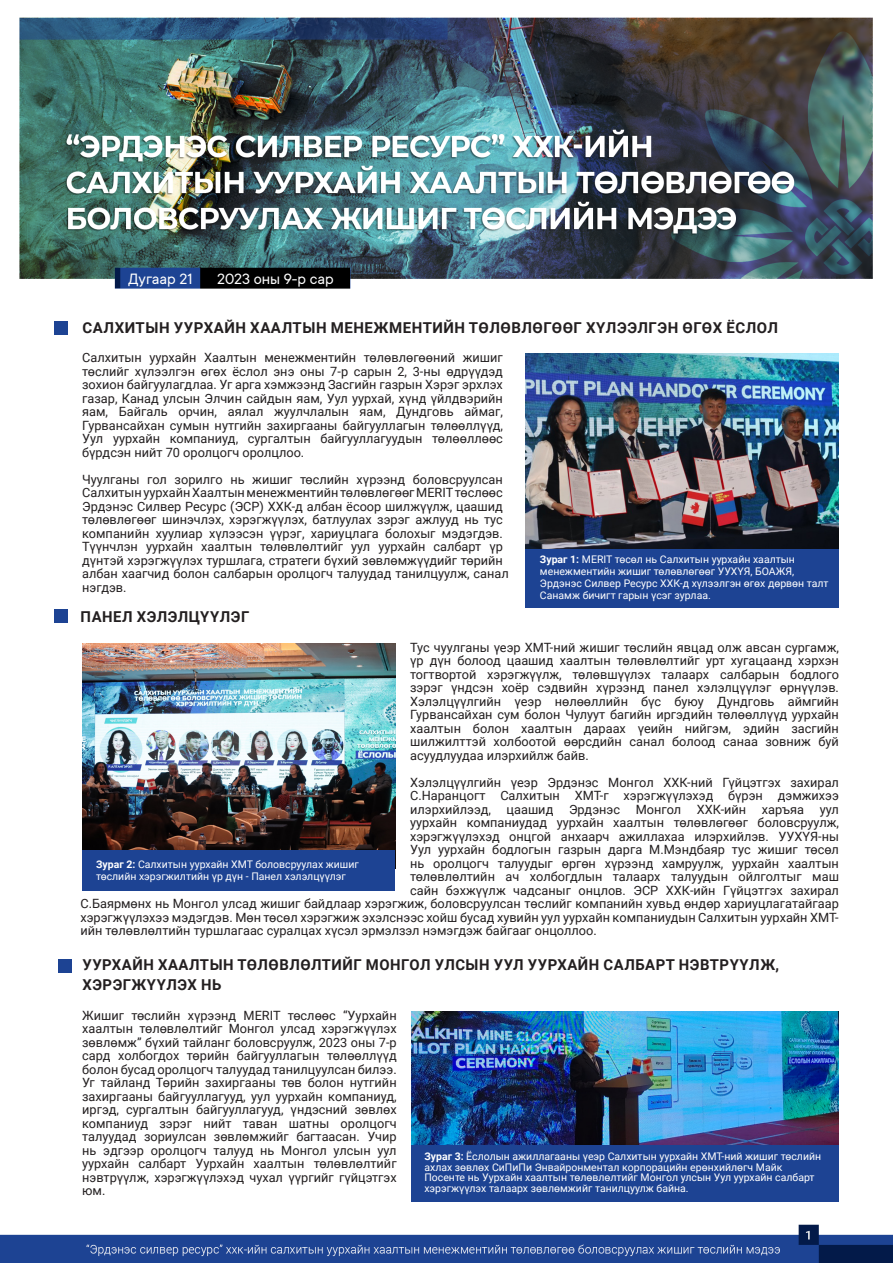
<style>
.page{position:relative;width:893px;height:1263px;background:#fff}
.page>*{position:absolute;margin:0;border:0;box-sizing:border-box;transform-origin:0 0}
.t1{font:16.5px "TT Commons";color:#fff}
.t2{font:700 15px/19.8px "Roboto";letter-spacing:.035em;color:#231f20}
.t3{font:12.75px/13.5px "Roboto";color:#231f20;text-align:justify}
.t4{font:10.5px/12px "Roboto";color:#fff}
.s1{font-weight:700}
</style>
<div class="page">
<img style="left:0;top:17px;width:893px;height:1246px">
<div style="left:54px;top:321px;width:13px;height:13px;background:#1d4393"></div>
<div style="left:54px;top:610px;width:13px;height:13px;background:#1d4393"></div>
<img style="left:525px;top:353px;width:314px;height:196px">
<div style="left:525px;top:549px;width:314px;height:59px;background:#1d4393"></div>
<img style="left:82px;top:644px;width:313px;height:206px">
<div style="left:82px;top:850px;width:313px;height:40px;background:#1d4393"></div>
<div style="left:59px;top:959px;width:13px;height:13px;background:#1d4393"></div>
<img style="left:412px;top:1011px;width:427px;height:134px">
<div style="left:412px;top:1145px;width:427px;height:57px;background:#1d4393"></div>
<p class="t1" style="left:129px;top:268px;width:65px">Дугаар 21</p>
<p class="t1" style="left:217px;top:268px;width:118px">2023 оны 9-р сар</p>
<p class="t2" style="left:82px;top:318px;width:697px">САЛХИТЫН УУРХАЙН ХААЛТЫН МЕНЕЖМЕНТИЙН ТӨЛӨВЛӨГӨӨГ ХҮЛЭЭЛГЭН ӨГӨХ ЁСЛОЛ</p>
<p class="t3" style="left:82px;top:350px;width:422px">Салхитын уурхайн Хаалтын менежментийн төлөвлөгөөний жишиг төслийг хүлээлгэн өгөх ёслол энэ оны 7-р сарын 2, 3-ны өдрүүдэд зохион байгуулагдлаа. Уг арга хэмжээнд Засгийн газрын Хэрэг эрхлэх газар, Канад улсын Элчин сайдын яам, Уул уурхай, хүнд үйлдвэрийн яам, Байгаль орчин, аялал жуулчлалын яам, Дундговь аймаг, Гурвансайхан сумын нутгийн захиргааны байгууллагын төлөөллүүд, Уул уурхайн компаниуд, сургалтын байгууллагуудын төлөөллөөс бүрдсэн нийт 70 оролцогч оролцлоо.</p>
<p class="t3" style="left:82px;top:472px;width:428px;text-align:left">Чуулганы гол зорилго нь жишиг төслийн хүрээнд боловсруулсан Салхитын уурхайн Хаалтын менежментийн төлөвлөгөөг MERIT төслөөс Эрдэнэс Силвер Ресурс (ЭСР) ХХК-д албан ёсоор шилжүүлж, цаашид төлөвлөгөөг шинэчлэх, хэрэгжүүлэх, батлуулах зэрэг ажлууд нь тус компанийн хуулиар хүлээсэн үүрэг, хариуцлага болохыг мэдэгдэв.<br>Түүнчлэн уурхайн хаалтын төлөвлөлтийг уул уурхайн салбарт үр дүнтэй хэрэгжүүлэх туршлага, стратеги бүхий зөвлөмжүүдийг төрийн албан хаагчид болон салбарын оролцогч талуудад танилцуулж, санал нэгдэв.</p>
<p class="t2" style="left:81px;top:606px;width:170px">ПАНЕЛ ХЭЛЭЛЦҮҮЛЭГ</p>
<p class="t3" style="left:410px;top:640px;width:430px">Тус чуулганы үеэр ХМТ-ний жишиг төслийн явцад олж авсан сургамж, үр дүн болоод цаашид хаалтын төлөвлөлтийг урт хугацаанд хэрхэн тогтвортой хэрэгжүүлж, төлөвшүүлэх талаарх салбарын бодлого зэрэг үндсэн хоёр сэдвийн хүрээнд панел хэлэлцүүлэг өрнүүлэв.<br>Хэлэлцүүлгийн үеэр нөлөөллийн бүс буюу Дундговь аймгийн Гурвансайхан сум болон Чулуут багийн иргэдийн төлөөллүүд уурхайн хаалтын болон хаалтын дараах үеийн нийгэм, эдийн засгийн шилжилттэй холбоотой өөрсдийн санал болоод санаа зовниж буй асуудлуудаа илэрхийлж байв.</p>
<p class="t3" style="left:410px;top:775px;width:430px">Хэлэлцүүлгийн үеэр Эрдэнэс Монгол ХХК-ний Гүйцэтгэх захирал С.Наранцогт Салхитын ХМТ-г хэрэгжүүлэхэд бүрэн дэмжихээ илэрхийлээд, цаашид Эрдэнэс Монгол ХХК-ийн харъяа уул уурхайн компаниудад уурхайн хаалтын төлөвлөгөөг боловсруулж, хэрэгжүүлэхэд онцгой анхаарч ажиллахаа илэрхийлэв. УУХҮЯ-ны Уул уурхайн бодлогын газрын дарга М.Мэндбаяр тус жишиг төсөл нь оролцогч талуудыг өргөн хүрээнд хамруулж, уурхайн хаалтын төлөвлөлтийн ач холбогдлын талаарх талуудын ойлголтыг маш</p>
<p class="t4" style="left:540px;top:553px;width:290px"><span class="s1">Зураг 1:</span> MERIT төсөл нь Салхитын уурхайн хаалтын менежментийн жишиг төлөвлөгөөг УУХҮЯ, БОАЖЯ, Эрдэнэс Силвер Ресурс ХХК-д хүлээлгэн өгөх дөрвөн талт Санамж бичигт гарын үсэг зурлаа.</p>
<p class="t4" style="left:96px;top:858px;width:264px"><span class="s1">Зураг 2:</span> Салхитын уурхайн ХМТ боловсруулах жишиг төслийн хэрэгжилтийн үр дүн - Панел хэлэлцүүлэг</p>
<p class="t3" style="left:80px;top:883px;width:760px;text-indent:330px">сайн бэхжүүлж чадсаныг онцлов. ЭСР ХХК-ийн Гүйцэтгэх захирал С.Баярмөнх нь Монгол улсад жишиг байдлаар хэрэгжиж, боловсруулсан төслийг компанийн хувьд өндөр хариуцлагатайгаар хэрэгжүүлэхээ мэдэгдэв. Мөн төсөл хэрэгжиж эхэлснээс хойш бусад хувийн уул уурхайн компаниудын Салхитын уурхайн ХМТ&shy;ийн төлөвлөлтийн туршлагаас суралцах хүсэл эрмэлзэл нэмэгдэж байгааг онцоллоо.</p>
<p class="t2" style="left:82px;top:954px;width:698px">УУРХАЙН ХААЛТЫН ТӨЛӨВЛӨЛТИЙГ МОНГОЛ УЛСЫН УУЛ УУРХАЙН САЛБАРТ НЭВТРҮҮЛЖ,<br>ХЭРЭГЖҮҮЛЭХ НЬ</p>
<p class="t3" style="left:82px;top:1008px;width:316px">Жишиг төслийн хүрээнд MERIT төслөөс “Уурхайн хаалтын төлөвлөлтийг Монгол улсад хэрэгжүүлэх зөвлөмж” бүхий тайланг боловсруулж, 2023 оны 7-р сард холбогдох төрийн байгууллагын төлөөллүүд болон бусад оролцогч талуудад танилцуулсан билээ.<br>Уг тайланд Төрийн захиргааны төв болон нутгийн захиргааны байгууллагууд, уул уурхайн компаниуд, иргэд, сургалтын байгууллагууд, үндэсний зөвлөх компаниуд зэрэг нийт таван шатны оролцогч талуудад зориулсан зөвлөмжийг багтаасан. Учир нь эдгээр оролцогч талууд нь Монгол улсын уул уурхайн салбарт Уурхайн хаалтын төлөвлөлтийг нэвтрүүлж, хэрэгжүүлэхэд чухал үүргийг гүйцэтгэх юм.</p>
<p class="t4" style="left:424px;top:1151px;width:398px;line-height:10.5px"><span class="s1">Зураг 3:</span> Ёслолын ажиллагааны үеэр Салхитын уурхайн ХМТ-ний жишиг төслийн ахлах зөвлөх СиПиПи Энвайронментал корпорацийн ерөнхийлөгч Майк Посенте нь Уурхайн хаалтын төлөвлөлтийг Монгол улсын Уул уурхайн салбарт хэрэгжүүлэх талаарх зөвлөмжийг танилцуулж байна.</p>
</div>
